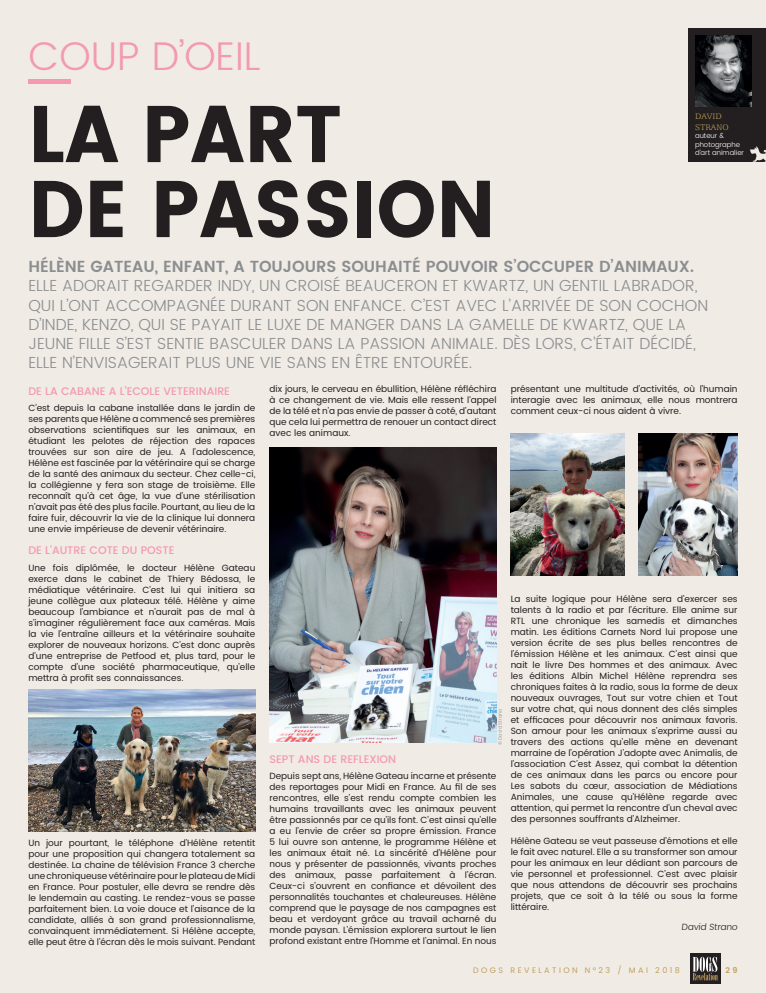
<style>
.page{position:relative;width:766px;height:993px;background:#fff}
.page>*{position:absolute;margin:0;border:0;box-sizing:border-box;transform-origin:0 0}
.t1{font:700 80px/75px "Poppins";color:#231f20;scale:.95 1}
.t2{font:300 40px "Poppins";color:#f499b0}
.t3{font:300 16px/19.2px "Poppins";color:#8b8e90}
.t4{font:600 16px "Poppins";color:#8b8e90}
.t5{font:500 11px "Poppins";color:#f499b0}
.t6{font:9px/11px "Poppins";color:#231f20;text-align:justify}
.t7{font:300 9px "Poppins";color:#231f20}
.t8{font:300 9px/10.8px "Egyptian 505 BT";color:#c1a15d}
.t9{font:8px "Poppins";letter-spacing:.3em;color:#c1a15d}
.t10{font:600 8px "Poppins";color:#c1a15d}
.t11{font:300 7px/8.4px "Poppins";color:#fff}
.t12{font:300 5px "Poppins";color:#8b8e90}
</style>
<div class="page">
<div style="left:0;top:0;width:765px;height:992px;background:#f0ebe5"></div>
<div style="left:28px;top:79px;width:43px;height:5px;background:#f499b0"></div>
<img style="left:269px;top:447px;width:227px;height:295px">
<div style="left:688px;top:28px;width:77px;height:134px;background:#231f20"></div>
<img style="left:695px;top:35px;width:56px;height:71px">
<svg style="left:750px;top:146px;width:15px;height:16px"></svg>
<img style="left:28px;top:689px;width:227px;height:142px">
<img style="left:510px;top:433px;width:114px;height:142px">
<img style="left:638px;top:433px;width:99px;height:142px">
<div style="left:689px;top:952px;width:31px;height:31px;background:#231f20"></div>
<svg style="left:692px;top:956px;width:25px;height:24px"></svg>
<h2 class="t2" style="left:28px;top:28px;width:234px">COUP D’OEIL</h2>
<h1 class="t1" style="left:28px;top:97px;width:493px">LA PART<br>DE PASSION</h1>
<h3 class="t4" style="left:28px;top:254px;width:667px">HÉLÈNE GATEAU, ENFANT, A TOUJOURS SOUHAITÉ POUVOIR S’OCCUPER D’ANIMAUX.</h3>
<p class="t3" style="left:28px;top:277px;width:681px">ELLE ADORAIT REGARDER INDY, UN CROISÉ BEAUCERON ET KWARTZ, UN GENTIL LABRADOR, QUI L’ONT ACCOMPAGNÉE DURANT SON ENFANCE. C’EST AVEC L’ARRIVÉE DE SON COCHON D’INDE, KENZO, QUI SE PAYAIT LE LUXE DE MANGER DANS LA GAMELLE DE KWARTZ, QUE LA JEUNE FILLE S’EST SENTIE BASCULER DANS LA PASSION ANIMALE. DÈS LORS, C’ÉTAIT DÉCIDÉ, ELLE N’ENVISAGERAIT PLUS UNE VIE SANS EN ÊTRE ENTOURÉE.</p>
<p class="t5" style="left:28px;top:382px;width:203px">DE LA CABANE A L’ECOLE VETERINAIRE</p>
<p class="t6" style="left:28px;top:402px;width:228px">C’est depuis la cabane installée dans le jardin de ses parents que Hélène a commencé ses premières observations scientifiques sur les animaux, en étudiant les pelotes de réjection des rapaces trouvées sur son aire de jeu. A l’adolescence, Hélène est fascinée par la vétérinaire qui se charge de la santé des animaux du secteur. Chez celle-ci, la collégienne y fera son stage de troisième. Elle reconnaît qu’à cet âge, la vue d’une stérilisation n’avait pas été des plus facile. Pourtant, au lieu de la faire fuir, découvrir la vie de la clinique lui donnera une envie impérieuse de devenir vétérinaire.</p>
<p class="t5" style="left:28px;top:542px;width:148px">DE L’AUTRE COTE DU POSTE</p>
<p class="t6" style="left:28px;top:562px;width:228px">Une fois diplômée, le docteur Hélène Gateau exerce dans le cabinet de Thiery Bédossa, le médiatique vétérinaire. C’est lui qui initiera sa jeune collègue aux plateaux télé. Hélène y aime beaucoup l’ambiance et n’aurait pas de mal à s’imaginer régulièrement face aux caméras. Mais la vie l’entraîne ailleurs et la vétérinaire souhaite explorer de nouveaux horizons. C’est donc auprès d’une entreprise de Petfood et, plus tard, pour le compte d’une société pharmaceutique, qu’elle mettra à profit ses connaissances.</p>
<p class="t8" style="left:694px;top:111px;width:35px">DAVID<br>STRANO</p>
<p class="t11" style="left:694px;top:132px;width:51px">auteur &amp; photographe d’art animalier</p>
<p class="t6" style="left:269px;top:384px;width:228px">dix jours, le cerveau en ébullition, Hélène réfléchira à ce changement de vie. Mais elle ressent l‘appel de la télé et n’a pas envie de passer à coté, d’autant que cela lui permettra de renouer un contact direct avec les animaux.</p>
<p class="t6" style="left:510px;top:384px;width:228px">présentant une multitude d’activités, où l’humain interagie avec les animaux, elle nous montrera comment ceux-ci nous aident à vivre.</p>
<p class="t6" style="left:510px;top:593px;width:228px">La suite logique pour Hélène sera d’exercer ses talents à la radio et par l’écriture. Elle anime sur RTL une chronique les samedis et dimanches matin. Les éditions Carnets Nord lui propose une version écrite de ses plus belles rencontres de l’émission Hélène et les animaux. C’est ainsi que nait le livre Des hommes et des animaux. Avec les éditions Albin Michel Hélène reprendra ses chroniques faites à la radio, sous la forme de deux nouveaux ouvrages, Tout sur votre chien et Tout sur votre chat, qui nous donnent des clés simples et efficaces pour découvrir nos animaux favoris.<br>Son amour pour les animaux s’exprime aussi au travers des actions qu’elle mène en devenant marraine de l’opération J’adopte avec Animalis, de l’association C’est Assez, qui combat la détention de ces animaux dans les parcs ou encore pour Les sabots du cœur, association de Médiations Animales, une cause qu’Hélène regarde avec attention, qui permet la rencontre d’un cheval avec des personnes souffrants d’Alzheimer.</p>
<p class="t6" style="left:510px;top:835px;width:228px">Hélène Gateau se veut passeuse d’émotions et elle le fait avec naturel. Elle a su transformer son amour pour les animaux en leur dédiant son parcours de vie personnel et professionnel. C’est avec plaisir que nous attendons de découvrir ses prochains projets, que ce soit à la télé ou sous la forme littéraire.</p>
<p class="t7" style="left:681px;top:920px;width:59px">David Strano</p>
<p class="t12" style="left:496px;top:745px;width:38px;rotate:-90deg">© David Strano</p>
<p class="t5" style="left:269px;top:750px;width:128px">SEPT ANS DE REFLEXION</p>
<p class="t6" style="left:269px;top:770px;width:228px">Depuis sept ans, Hélène Gateau incarne et présente des reportages pour Midi en France. Au fil de ses rencontres, elle s’est rendu compte combien les humains travaillants avec les animaux peuvent être passionnés par ce qu’ils font. C’est ainsi qu’elle a eu l’envie de créer sa propre émission. France 5 lui ouvre son antenne, le programme Hélène et les animaux était né. La sincérité d’Hélène pour nous y présenter de passionnés, vivants proches des animaux, passe parfaitement à l’écran.<br>Ceux-ci s’ouvrent en confiance et dévoilent des personnalités touchantes et chaleureuses. Hélène comprend que le paysage de nos campagnes est beau et verdoyant grâce au travail acharné du monde paysan. L’émission explorera surtout le lien profond existant entre l’Homme et l’animal. En nous</p>
<p class="t6" style="left:28px;top:837px;width:228px">Un jour pourtant, le téléphone d’Hélène retentit pour une proposition qui changera totalement sa destinée. La chaine de télévision France 3 cherche une chroniqueuse vétérinaire pour le plateau de Midi en France. Pour postuler, elle devra se rendre dès le lendemain au casting. Le rendez-vous se passe parfaitement bien. La voie douce et l’aisance de la candidate, alliés à son grand professionnalisme, convainquent immédiatement. Si Hélène accepte, elle peut être à l’écran dès le mois suivant. Pendant</p>
<p class="t9" style="left:473px;top:964px;width:208px">DOGS REVELATION N°23 / MAI 2018</p>
<p class="t10" style="left:725px;top:963px;width:14px">2 9</p>
</div>
